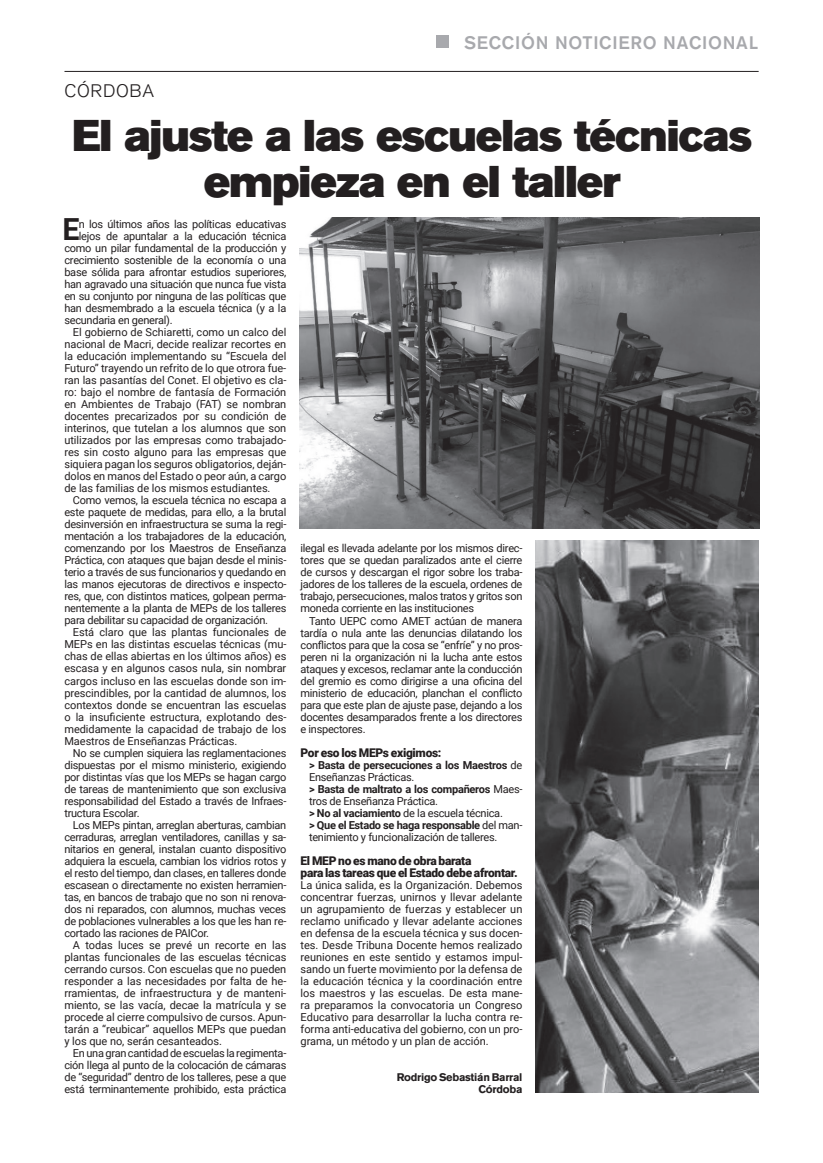
<style>
.page{position:relative;width:823px;height:1163px;background:#fff}
.page>*{position:absolute;margin:0;border:0;box-sizing:border-box;transform-origin:0 0}
.t1{font:44px/46px "Akzidenz Grotesk BQ Super";letter-spacing:-.025em;color:#231f20;text-align:center}
.t2{font:700 30.4px "Roboto";color:#231f20}
.t3{font:500 18px "Akzidenz Grotesk BQ";letter-spacing:.04em;color:#a8a9ad}
.t4{font:300 18px "Akzidenz Grotesk BQ";letter-spacing:.04em;color:#231f20}
.t5{font:900 12px/12px "Roboto";letter-spacing:-.025em;color:#231f20}
.t6{font:11px/12px "Roboto";letter-spacing:-.025em;color:#231f20;text-align:justify}
.t7{font:11px "Roboto";letter-spacing:-.005em;color:#231f20}
.t8{font:700 11px/12px "Akzidenz Grotesk BQ";letter-spacing:-.025em;color:#231f20;text-align:right}
.s1{font-weight:700}
</style>
<div class="page">
<div style="left:436px;top:36px;width:12px;height:12px;background:#a8a9ad"></div>
<hr style="left:64px;top:71px;width:694px;height:1px;background:#231f20">
<img style="left:299px;top:218px;width:460px;height:310px">
<img style="left:535px;top:540px;width:222px;height:551px">
<h3 class="t4" style="left:64px;top:80px;width:91px">CÓRDOBA</h3>
<h3 class="t3" style="left:464px;top:32px;width:295px">SECCIÓN NOTICIERO NACIONAL</h3>
<h1 class="t1" style="left:72px;top:113px;width:681px">El ajuste a las escuelas técnicas empieza en el taller</h1>
<h2 class="t2" style="left:62px;top:208px;width:19px">E</h2>
<p class="t6" style="left:79px;top:218px;width:209px">n los últimos años las políticas educativas</p>
<p class="t6" style="left:79px;top:230px;width:209px">lejos de apuntalar a la educación técnica</p>
<p class="t6" style="left:64px;top:242px;width:223px">como un pilar fundamental de la producción y</p>
<p class="t6" style="left:64px;top:254px;width:223px">crecimiento sostenible de la economía o una</p>
<p class="t6" style="left:64px;top:266px;width:223px">base sólida para afrontar estudios superiores,</p>
<p class="t6" style="left:64px;top:278px;width:223px">han agravado una situación que nunca fue vista</p>
<p class="t6" style="left:64px;top:290px;width:223px">en su conjunto por ninguna de las políticas que</p>
<p class="t6" style="left:64px;top:302px;width:223px">han desmembrado a la escuela técnica (y a la</p>
<p class="t6" style="left:64px;top:314px;width:110px">secundaria en general).</p>
<p class="t7" style="left:73px;top:324px;width:215px">El gobierno de Schiaretti, como un calco del</p>
<p class="t7" style="left:64px;top:336px;width:223px">nacional de Macri, decide realizar recortes en</p>
<p class="t7" style="left:64px;top:348px;width:223px">la educación implementando su “Escuela del</p>
<p class="t7" style="left:64px;top:360px;width:223px">Futuro” trayendo un refrito de lo que otrora fue-</p>
<p class="t7" style="left:64px;top:372px;width:223px">ran las pasantías del Conet. El objetivo es cla-</p>
<p class="t7" style="left:64px;top:384px;width:223px">ro: bajo el nombre de fantasía de Formación</p>
<p class="t7" style="left:64px;top:396px;width:223px">en Ambientes de Trabajo (FAT) se nombran</p>
<p class="t7" style="left:64px;top:408px;width:223px">docentes precarizados por su condición de</p>
<p class="t7" style="left:64px;top:420px;width:223px">interinos, que tutelan a los alumnos que son</p>
<p class="t7" style="left:64px;top:432px;width:223px">utilizados por las empresas como trabajado-</p>
<p class="t7" style="left:64px;top:444px;width:223px">res sin costo alguno para las empresas que</p>
<p class="t7" style="left:64px;top:456px;width:223px">siquiera pagan los seguros obligatorios, deján-</p>
<p class="t7" style="left:64px;top:468px;width:223px">dolos en manos del Estado o peor aún, a cargo</p>
<p class="t7" style="left:64px;top:480px;width:207px">de las familias de los mismos estudiantes.</p>
<p class="t6" style="left:73px;top:494px;width:215px">Como vemos, la escuela técnica no escapa a</p>
<p class="t6" style="left:64px;top:506px;width:223px">este paquete de medidas, para ello, a la brutal</p>
<p class="t6" style="left:64px;top:518px;width:223px">desinversión en infraestructura se suma la regi-</p>
<p class="t6" style="left:64px;top:530px;width:223px">mentación a los trabajadores de la educación,</p>
<p class="t6" style="left:64px;top:542px;width:223px">comenzando por los Maestros de Enseñanza</p>
<p class="t6" style="left:64px;top:554px;width:223px">Práctica, con ataques que bajan desde el minis-</p>
<p class="t6" style="left:64px;top:566px;width:223px">terio a través de sus funcionarios y quedando en</p>
<p class="t6" style="left:64px;top:578px;width:223px">las manos ejecutoras de directivos e inspecto-</p>
<p class="t6" style="left:64px;top:590px;width:223px">res, que, con distintos matices, golpean perma-</p>
<p class="t6" style="left:64px;top:602px;width:223px">nentemente a la planta de MEPs de los talleres</p>
<p class="t6" style="left:64px;top:614px;width:205px">para debilitar su capacidad de organización.</p>
<p class="t7" style="left:73px;top:624px;width:215px">Está claro que las plantas funcionales de</p>
<p class="t7" style="left:64px;top:636px;width:223px">MEPs en las distintas escuelas técnicas (mu-</p>
<p class="t7" style="left:64px;top:648px;width:223px">chas de ellas abiertas en los últimos años) es</p>
<p class="t7" style="left:64px;top:660px;width:223px">escasa y en algunos casos nula, sin nombrar</p>
<p class="t7" style="left:64px;top:672px;width:223px">cargos incluso en las escuelas donde son im-</p>
<p class="t7" style="left:64px;top:684px;width:223px">prescindibles, por la cantidad de alumnos, los</p>
<p class="t7" style="left:64px;top:696px;width:223px">contextos donde se encuentran las escuelas</p>
<p class="t7" style="left:64px;top:708px;width:223px">o la insuficiente estructura, explotando des-</p>
<p class="t7" style="left:64px;top:720px;width:223px">medidamente la capacidad de trabajo de los</p>
<p class="t7" style="left:64px;top:732px;width:174px">Maestros de Enseñanzas Prácticas.</p>
<p class="t6" style="left:73px;top:746px;width:215px">No se cumplen siquiera las reglamentaciones</p>
<p class="t6" style="left:64px;top:758px;width:223px">dispuestas por el mismo ministerio, exigiendo</p>
<p class="t6" style="left:64px;top:770px;width:223px">por distintas vías que los MEPs se hagan cargo</p>
<p class="t6" style="left:64px;top:782px;width:223px">de tareas de mantenimiento que son exclusiva</p>
<p class="t6" style="left:64px;top:794px;width:223px">responsabilidad del Estado a través de Infraes-</p>
<p class="t6" style="left:64px;top:806px;width:77px">tructura Escolar.</p>
<p class="t6" style="left:73px;top:818px;width:215px">Los MEPs pintan, arreglan aberturas, cambian</p>
<p class="t6" style="left:64px;top:830px;width:223px">cerraduras, arreglan ventiladores, canillas y sa-</p>
<p class="t6" style="left:64px;top:842px;width:223px">nitarios en general, instalan cuanto dispositivo</p>
<p class="t6" style="left:64px;top:854px;width:223px">adquiera la escuela, cambian los vidrios rotos y</p>
<p class="t6" style="left:64px;top:866px;width:223px">el resto del tiempo, dan clases, en talleres donde</p>
<p class="t6" style="left:64px;top:878px;width:223px">escasean o directamente no existen herramien-</p>
<p class="t6" style="left:64px;top:890px;width:223px">tas, en bancos de trabajo que no son ni renova-</p>
<p class="t6" style="left:64px;top:902px;width:223px">dos ni reparados, con alumnos, muchas veces</p>
<p class="t6" style="left:64px;top:914px;width:223px">de poblaciones vulnerables a los que les han re-</p>
<p class="t6" style="left:64px;top:926px;width:146px">cortado las raciones de PAICor.</p>
<p class="t7" style="left:73px;top:936px;width:215px">A todas luces se prevé un recorte en las</p>
<p class="t7" style="left:64px;top:948px;width:223px">plantas funcionales de las escuelas técnicas</p>
<p class="t7" style="left:64px;top:960px;width:223px">cerrando cursos. Con escuelas que no pueden</p>
<p class="t7" style="left:64px;top:972px;width:223px">responder a las necesidades por falta de he-</p>
<p class="t7" style="left:64px;top:984px;width:223px">rramientas, de infraestructura y de manteni-</p>
<p class="t7" style="left:64px;top:996px;width:223px">miento, se las vacía, decae la matrícula y se</p>
<p class="t7" style="left:64px;top:1008px;width:223px">procede al cierre compulsivo de cursos. Apun-</p>
<p class="t7" style="left:64px;top:1020px;width:223px">tarán a “reubicar” aquellos MEPs que puedan</p>
<p class="t7" style="left:64px;top:1032px;width:159px">y los que no, serán cesanteados.</p>
<p class="t6" style="left:73px;top:1046px;width:215px">En una gran cantidad de escuelas la regimenta-</p>
<p class="t6" style="left:64px;top:1058px;width:223px">ción llega al punto de la colocación de cámaras</p>
<p class="t6" style="left:64px;top:1070px;width:223px">de “seguridad” dentro de los talleres, pese a que</p>
<p class="t6" style="left:64px;top:1082px;width:223px">está terminantemente prohibido, esta práctica</p>
<p class="t6" style="left:300px;top:542px;width:223px">ilegal es llevada adelante por los mismos direc&shy;tores que se quedan paralizados ante el cierre de cursos y descargan el rigor sobre los traba&shy;jadores de los talleres de la escuela, ordenes de trabajo, persecuciones, malos tratos y gritos son moneda corriente en las instituciones</p>
<p class="t6" style="left:300px;top:614px;width:223px;text-indent:9px">Tanto UEPC como AMET actúan de manera tardía o nula ante las denuncias dilatando los conflictos para que la cosa se “enfríe” y no pros&shy;peren ni la organización ni la lucha ante estos ataques y excesos, reclamar ante la conducción del gremio es como dirigirse a una oficina del ministerio de educación, planchan el conflicto para que este plan de ajuste pase, dejando a los docentes desamparados frente a los directores e inspectores.</p>
<p class="t5" style="left:300px;top:745px;width:142px">Por eso los MEPs exigimos:</p>
<p class="t6" style="left:309px;top:758px;width:215px;text-align:left"><span class="s1">&gt; Basta de persecuciones a los Maestros</span> de Enseñanzas Prácticas.<br><span class="s1">&gt; Basta de maltrato a los compañeros</span> Maes&shy;tros de Enseñanza Práctica.<br><span class="s1">&gt; No al vaciamiento</span> de la escuela técnica.<br><span class="s1">&gt; Que el Estado se haga responsable</span> del man&shy;tenimiento y funcionalización de talleres.</p>
<p class="t5" style="left:300px;top:853px;width:219px">El MEP no es mano de obra barata<br>para las tareas que el Estado debe afrontar.</p>
<p class="t6" style="left:300px;top:878px;width:223px">La única salida, es la Organización. Debemos concentrar fuerzas, unirnos y llevar adelante un agrupamiento de fuerzas y establecer un reclamo unificado y llevar adelante acciones en defensa de la escuela técnica y sus docen&shy;tes. Desde Tribuna Docente hemos realizado reuniones en este sentido y estamos impul&shy;sando un fuerte movimiento por la defensa de la educación técnica y la coordinación entre los maestros y las escuelas. De esta mane&shy;ra preparamos la convocatoria un Congreso Educativo para desarrollar la lucha contra re&shy;forma anti-educativa del gobierno, con un pro&shy;grama, un método y un plan de acción.</p>
<p class="t8" style="left:396px;top:1070px;width:127px">Rodrigo Sebastián Barral<br>Córdoba</p>
</div>
